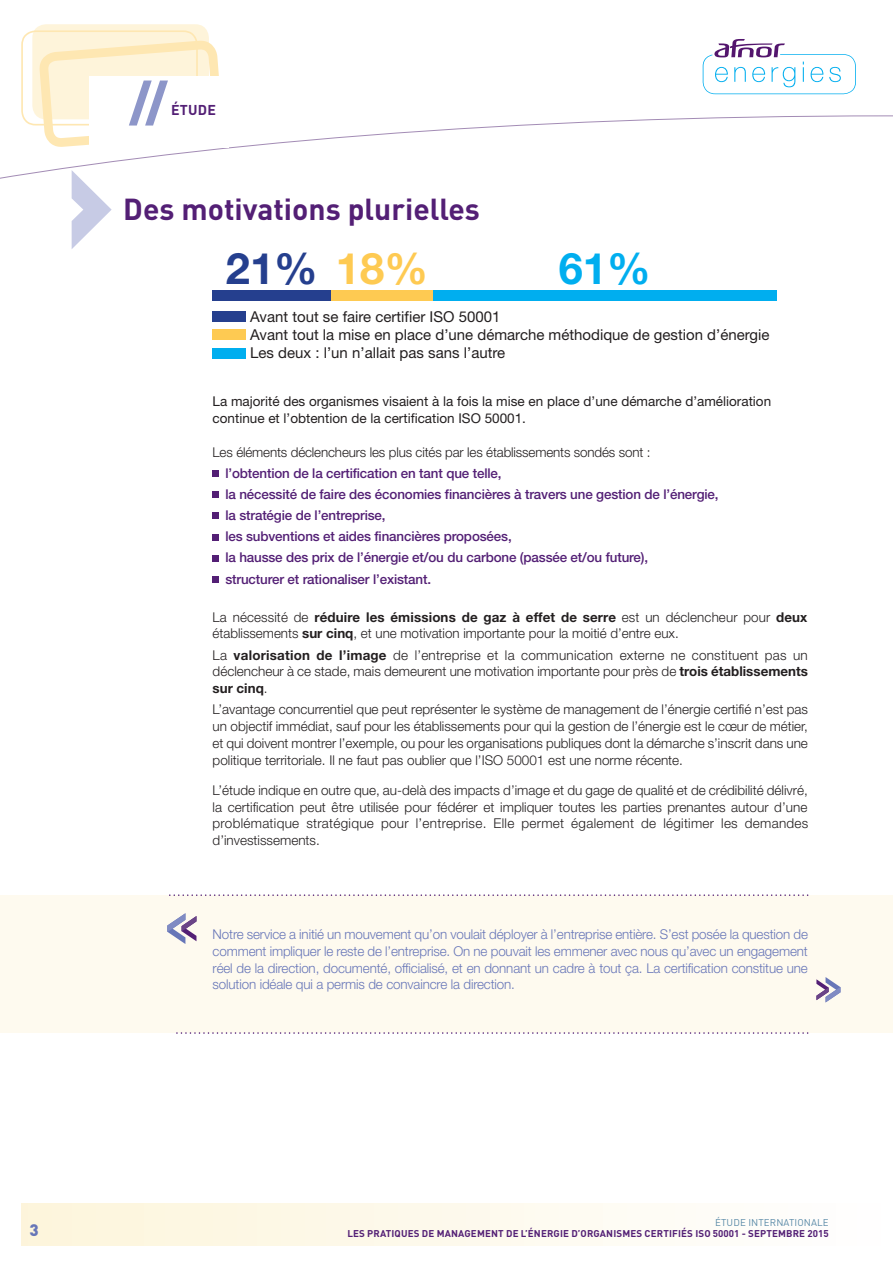
<style>
.page{position:relative;width:893px;height:1263px;background:#fff}
.page>*{position:absolute;margin:0;border:0;box-sizing:border-box;transform-origin:0 0}
.t1{font:900 52.35px "DINOT";color:#8d96c9}
.t2{font:700 43.5px "Helvetica Neue";color:#253f8e}
.t3{font:700 43.5px "Helvetica Neue";color:#00aeef}
.t4{font:700 30px "DIN";color:#531f75}
.t5{font:900 16.5px "DINOT";color:#6776b8}
.t6{font:15px/18px "Helvetica Neue";color:#231f20}
.t7{font:700 14.1px "DIN";letter-spacing:.015em;color:#531f75}
.t8{font:300 13.5px/16.8px "Helvetica Neue";color:#231f20;text-align:justify}
.t9{font:300 13.5px/16.8px "Helvetica Neue";letter-spacing:-.01em;color:#6776b8;text-align:justify}
.t10{font:500 13.5px/21.1px "Helvetica Neue";letter-spacing:-.01em;color:#531f75}
.t11{font:13.5px/16.8px "Helvetica Neue";color:#231f20}
.t12{font:700 9.75px "DIN";letter-spacing:.015em;color:#531f75}
.t13{font:9.75px "DINOT";letter-spacing:.01em;color:#5b8ba8}
.s1{color:#feca52}
.s2{font-weight:700}
</style>
<div class="page">
<svg style="left:0;top:115px;width:893px;height:84px"></svg>
<div style="left:21px;top:1203px;width:872px;height:43px;background:linear-gradient(to right,#fdf5db,#fefeff)"></div>
<div style="left:32px;top:24px;width:177px;height:95px;background:#fef4da;border-radius:14px"></div>
<svg style="left:21px;top:30px;width:198px;height:117px"></svg>
<div style="left:89px;top:76px;width:139px;height:72px;background:#fff"></div>
<svg style="left:703px;top:39px;width:153px;height:55px"></svg>
<div style="left:0;top:895px;width:893px;height:138px;background:#fefaef"></div>
<div style="left:213px;top:470px;width:6px;height:7px;background:#531f75"></div>
<svg style="left:213px;top:492px;width:6px;height:6px"></svg>
<svg style="left:213px;top:513px;width:6px;height:6px"></svg>
<svg style="left:213px;top:534px;width:6px;height:6px"></svg>
<svg style="left:213px;top:555px;width:6px;height:6px"></svg>
<svg style="left:213px;top:576px;width:6px;height:6px"></svg>
<div style="left:432px;top:290px;width:345px;height:10px;background:#00aeef"></div>
<div style="left:331px;top:290px;width:101px;height:10px;background:#feca52"></div>
<div style="left:212px;top:290px;width:118px;height:10px;background:#253f8e"></div>
<div style="left:212px;top:311px;width:33px;height:10px;background:#253f8e"></div>
<div style="left:212px;top:330px;width:33px;height:10px;background:#feca52"></div>
<div style="left:212px;top:348px;width:33px;height:10px;background:#00aeef"></div>
<svg style="left:167px;top:913px;width:29px;height:31px"></svg>
<svg style="left:72px;top:170px;width:40px;height:79px"></svg>
<svg style="left:816px;top:977px;width:25px;height:25px"></svg>
<svg style="left:169px;top:894px;width:639px;height:2px"></svg>
<svg style="left:176px;top:1032px;width:632px;height:2px"></svg>
<h1 class="t1" style="left:129px;top:68px;width:40px">//</h1>
<p class="t7" style="left:171px;top:100px;width:46px">ÉTUDE</p>
<h3 class="t4" style="left:123px;top:190px;width:358px">Des motivations plurielles</h3>
<h2 class="t2" style="left:226px;top:242px;width:204px">21% <span class="s1">18%</span></h2>
<h2 class="t3" style="left:559px;top:241px;width:93px">61%</h2>
<p class="t6" style="left:250px;top:307px;width:521px">Avant tout se faire certifier ISO 50001<br>Avant tout la mise en place d’une démarche méthodique de gestion d’énergie<br>Les deux : l’un n’allait pas sans l’autre</p>
<p class="t11" style="left:213px;top:393px;width:560px">La majorité des organismes visaient à la fois la mise en place d’une démarche d’amélioration continue et l’obtention de la certification ISO 50001.</p>
<p class="t8" style="left:213px;top:443px;width:439px">Les éléments déclencheurs les plus cités par les établissements sondés sont :</p>
<p class="t10" style="left:225px;top:462px;width:495px">l’obtention de la certification en tant que telle,<br>la nécessité de faire des économies financières à travers une gestion de l’énergie, la stratégie de l’entreprise,<br>les subventions et aides financières proposées,<br>la hausse des prix de l’énergie et/ou du carbone (passée et/ou future),<br>structurer et rationaliser l’existant.</p>
<p class="t8" style="left:213px;top:608px;width:596px">La nécessité de <span class="s2">réduire les émissions de gaz à effet de serre</span> est un déclencheur pour <span class="s2">deux </span>établissements <span class="s2">sur cinq</span>, et une motivation importante pour la moitié d’entre eux.</p>
<p class="t8" style="left:213px;top:646px;width:597px">La <span class="s2">valorisation de l’image</span> de l’entreprise et la communication externe ne constituent pas un déclencheur à ce stade, mais demeurent une motivation importante pour près de <span class="s2">trois établissements sur cinq</span>.</p>
<p class="t8" style="left:213px;top:701px;width:597px">L’avantage concurrentiel que peut représenter le système de management de l’énergie certifié n’est pas un objectif immédiat, sauf pour les établissements pour qui la gestion de l’énergie est le cœur de métier, et qui doivent montrer l’exemple, ou pour les organisations publiques dont la démarche s’inscrit dans une politique territoriale. Il ne faut pas oublier que l’ISO 50001 est une norme récente.</p>
<p class="t8" style="left:213px;top:781px;width:597px">L’étude indique en outre que, au-delà des impacts d’image et du gage de qualité et de crédibilité délivré, la certification peut être utilisée pour fédérer et impliquer toutes les parties prenantes autour d’une problématique stratégique pour l’entreprise. Elle permet également de légitimer les demandes d’investissements.</p>
<p class="t9" style="left:213px;top:925px;width:597px">Notre service a initié un mouvement qu’on voulait déployer à l’entreprise entière. S’est posée la question de comment impliquer le reste de l’entreprise. On ne pouvait les emmener avec nous qu’avec un engagement réel de la direction, documenté, officialisé, et en donnant un cadre à tout ça. La certification constitue une solution idéale qui a permis de convaincre la direction.</p>
<p class="t5" style="left:30px;top:1218px;width:11px">3</p>
<p class="t13" style="left:715px;top:1216px;width:115px">ÉTUDE INTERNATIONALE</p>
<p class="t12" style="left:347px;top:1227px;width:483px">LES PRATIQUES DE MANAGEMENT DE L’ÉNERGIE D’ORGANISMES CERTIFIÉS ISO 50001 - SEPTEMBRE 2015</p>
</div>
